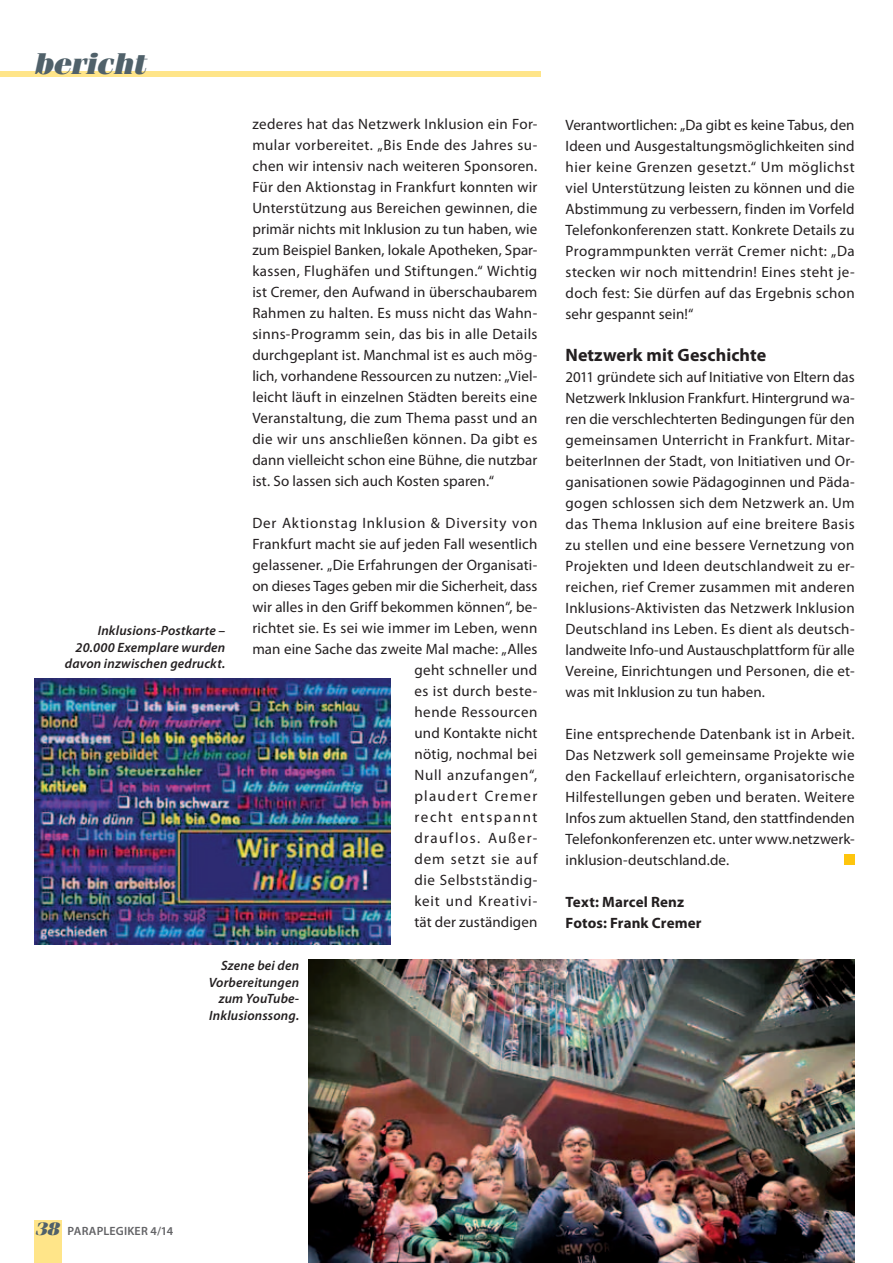
<style>
.page{position:relative;width:893px;height:1263px;background:#fff}
.page>*{position:absolute;margin:0;border:0;box-sizing:border-box;transform-origin:0 0}
.t1{font:italic 900 30px "Fenice";color:#50616a}
.t2{font:700 18px "Myriad Pro";letter-spacing:.005em;color:#231f20}
.t3{font:15px/21px "Myriad Pro";letter-spacing:.015em;color:#231f20;text-align:justify}
.t4{font:700 15px/21px "Myriad Pro";letter-spacing:.01em;color:#231f20}
.t5{font:italic 600 13.5px/16.5px "Myriad Pro";letter-spacing:.015em;color:#231f20;text-align:right}
.t6{font:600 12px "Myriad Pro";letter-spacing:.01em;color:#636366}
.s1{font-family:"Fenice";font-weight:900;font-style:italic;font-size:18px;color:#50616a}
</style>
<div class="page">
<div style="left:34px;top:1220px;width:28px;height:43px;background:#ffe589"></div>
<img style="left:34px;top:678px;width:357px;height:267px">
<img style="left:308px;top:960px;width:546px;height:303px">
<div style="left:0;top:71px;width:540px;height:6px;background:#ffe589"></div>
<div style="left:844px;top:854px;width:11px;height:11px;background:#fec50d"></div>
<h1 class="t1" style="left:33px;top:45px;width:114px">bericht</h1>
<p class="t5" style="left:65px;top:622px;width:162px">Inklusions-Postkarte –<br>20.000 Exemplare wurden davon inzwischen gedruckt.</p>
<p class="t3" style="left:252px;top:113px;width:287px">zederes hat das Netzwerk Inklusion ein For&shy;mular vorbereitet. „Bis Ende des Jahres su&shy;chen wir intensiv nach weiteren Sponsoren.<br>Für den Aktionstag in Frankfurt konnten wir Unterstützung aus Bereichen gewinnen, die primär nichts mit Inklusion zu tun haben, wie zum Beispiel Banken, lokale Apotheken, Spar&shy;kassen, Flughäfen und Stiftungen.“ Wichtig ist Cremer, den Aufwand in überschaubarem Rahmen zu halten. Es muss nicht das Wahn&shy;sinns-Programm sein, das bis in alle Details durchgeplant ist. Manchmal ist es auch mög&shy;lich, vorhandene Ressourcen zu nutzen: „Viel&shy;leicht läuft in einzelnen Städten bereits eine Veranstaltung, die zum Thema passt und an die wir uns anschließen können. Da gibt es dann vielleicht schon eine Bühne, die nutzbar ist. So lassen sich auch Kosten sparen.“</p>
<p class="t3" style="left:252px;top:512px;width:287px;text-align:right">Der Aktionstag Inklusion &amp; Diversity von<br>Frankfurt macht sie auf jeden Fall wesentlich gelassener. „Die Erfahrungen der Organisati&shy;on dieses Tages geben mir die Sicherheit, dass wir alles in den Griff bekommen können“, be&shy;richtet sie. Es sei wie immer im Leben, wenn man eine Sache das zweite Mal mache: „Alles geht schneller und<br>es ist durch beste-<br>hende Ressourcen<br>und Kontakte nicht<br>nötig, nochmal bei<br>Null anzufangen“,<br>plaudert Cremer<br>recht entspannt<br>drauflos. Außer-<br>dem setzt sie auf<br>die Selbstständig-<br>keit und Kreativi-<br>tät der zuständigen</p>
<p class="t5" style="left:209px;top:957px;width:92px">Szene bei den<br>Vorbereitungen zum YouTube-<br>Inklusionssong.</p>
<p class="t3" style="left:566px;top:114px;width:291px">Verantwortlichen: „Da gibt es keine Tabus, den Ideen und Ausgestaltungsmöglichkeiten sind hier keine Grenzen gesetzt.“ Um möglichst viel Unterstützung leisten zu können und die Abstimmung zu verbessern, finden im Vorfeld Telefonkonferenzen statt. Konkrete Details zu Programmpunkten verrät Cremer nicht: „Da stecken wir noch mittendrin! Eines steht je&shy;doch fest: Sie dürfen auf das Ergebnis schon sehr gespannt sein!“</p>
<p class="t2" style="left:566px;top:343px;width:202px">Netzwerk mit Geschichte</p>
<p class="t3" style="left:566px;top:366px;width:291px">2011 gründete sich auf Initiative von Eltern das Netzwerk Inklusion Frankfurt. Hintergrund wa&shy;ren die verschlechterten Bedingungen für den gemeinsamen Unterricht in Frankfurt. Mitar&shy;beiterInnen der Stadt, von Initiativen und Or&shy;ganisationen sowie Pädagoginnen und Päda&shy;gogen schlossen sich dem Netzwerk an. Um das Thema Inklusion auf eine breitere Basis zu stellen und eine bessere Vernetzung von Projekten und Ideen deutschlandweit zu er&shy;reichen, rief Cremer zusammen mit anderen Inklusions-Aktivisten das Netzwerk Inklusion Deutschland ins Leben. Es dient als deutsch&shy;landweite Info-und Austauschplattform für alle Vereine, Einrichtungen und Personen, die et&shy;was mit Inklusion zu tun haben.</p>
<p class="t3" style="left:566px;top:723px;width:291px">Eine entsprechende Datenbank ist in Arbeit.<br>Das Netzwerk soll gemeinsame Projekte wie den Fackellauf erleichtern, organisatorische Hilfestellungen geben und beraten. Weitere Infos zum aktuellen Stand, den stattfindenden Telefonkonferenzen etc. unter www.netzwerk&shy;inklusion-deutschland.de.</p>
<p class="t4" style="left:566px;top:891px;width:138px">Text: Marcel Renz<br>Fotos: Frank Cremer</p>
<p class="t6" style="left:35px;top:1223px;width:140px"><span class="s1">38</span> PARAPLEGIKER 4/14</p>
</div>
